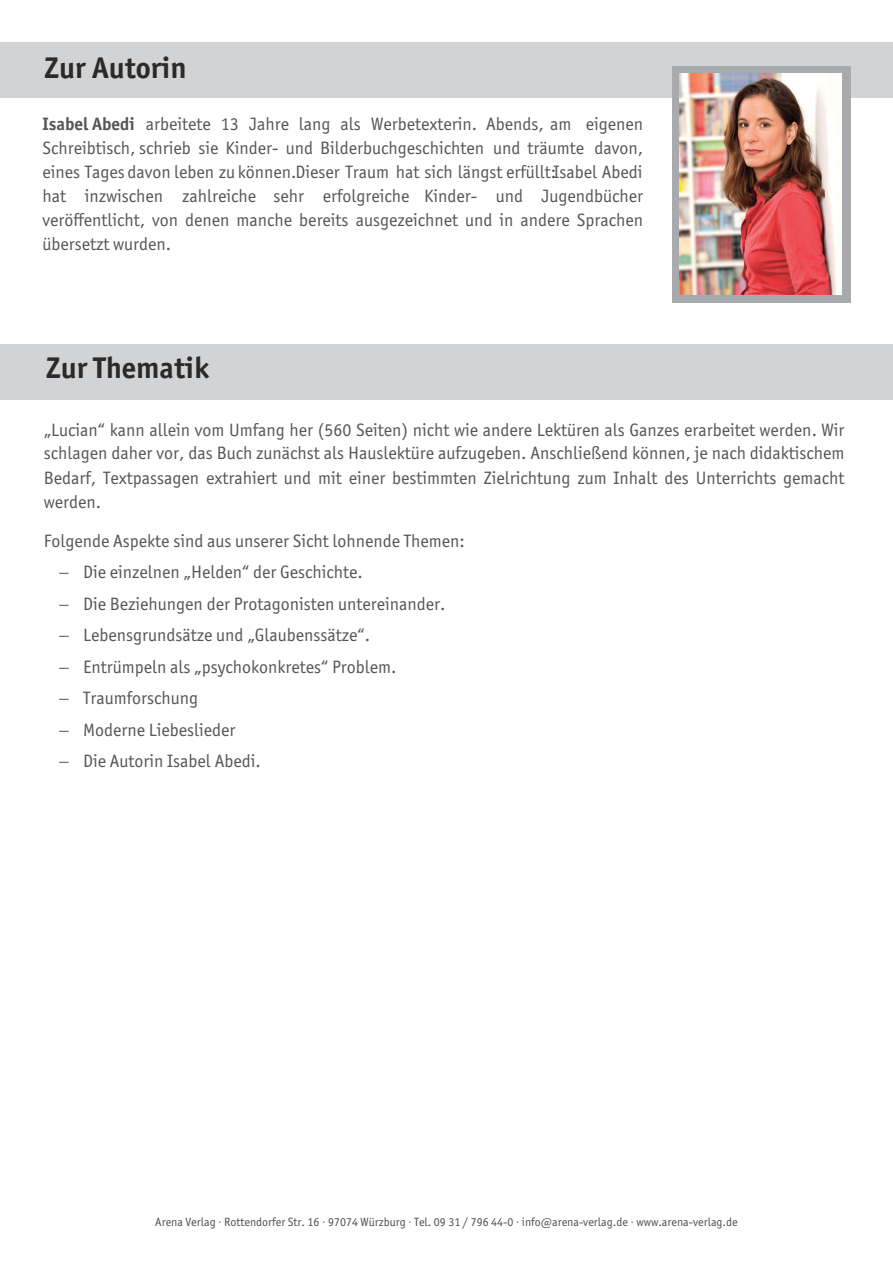
<style>
.page{position:relative;width:893px;height:1263px;background:#fff}
.page>*{position:absolute;margin:0;border:0;box-sizing:border-box;transform-origin:0 0}
.t1{font:700 30px "Officina Sans ITC Pro";color:#2b292a}
.t2{font:18px/24px "Officina Sans ITC Pro";color:#575656;text-align:justify}
.t3{font:12px "Officina Sans ITC Pro";color:#4f4f4f}
.s1{font-weight:700}
</style>
<div class="page">
<div style="left:0;top:42px;width:893px;height:56px;background:#d2d3d5"></div>
<div style="left:672px;top:66px;width:178px;height:236px;background:#a8aaad"></div>
<div style="left:0;top:344px;width:893px;height:56px;background:#d2d3d5"></div>
<img style="left:679px;top:74px;width:163px;height:221px">
<h1 class="t1" style="left:44px;top:49px;width:144px">Zur Autorin</h1>
<p class="t2" style="left:43px;top:112px;width:602px"><span class="s1">Isabel Abedi</span> arbeitete 13 Jahre lang als Werbetexterin. Abends, am eigenen Schreibtisch, schrieb sie Kinder- und Bilderbuchgeschichten und träumte davon, eines Tages davon leben zu können.Dieser Traum hat sich längst erfüllt:Isabel Abedi hat inzwischen zahlreiche sehr erfolgreiche Kinder- und Jugendbücher veröffentlicht, von denen manche bereits ausgezeichnet und in andere Sprachen übersetzt wurden.</p>
<h1 class="t1" style="left:46px;top:349px;width:165px">Zur Thematik</h1>
<p class="t2" style="left:44px;top:418px;width:802px">„Lucian“ kann allein vom Umfang her (560 Seiten) nicht wie andere Lektüren als Ganzes erarbeitet werden. Wir schlagen daher vor, das Buch zunächst als Hauslektüre aufzugeben. Anschließend können, je nach didaktischem Bedarf, Textpassagen extrahiert und mit einer bestimmten Zielrichtung zum Inhalt des Unterrichts gemacht werden.</p>
<p class="t2" style="left:59px;top:525px;width:407px;line-height:31.5px;text-align:left;text-indent:-15px">Folgende Aspekte sind aus unserer Sicht lohnende Themen: − Die einzelnen „Helden“ der Geschichte.<br>− Die Beziehungen der Protagonisten untereinander.<br>− Lebensgrundsätze und „Glaubenssätze“.<br>− Entrümpeln als „psychokonkretes“ Problem.<br>− Traumforschung<br>− Moderne Liebeslieder<br>− Die Autorin Isabel Abedi.</p>
<p class="t3" style="left:155px;top:1215px;width:584px">Arena Verlag · Rottendorfer Str. 16 · 97074 Würzburg · Tel. 09 31 / 796 44-0 · info@arena-verlag.de · www.arena-verlag.de</p>
</div>
